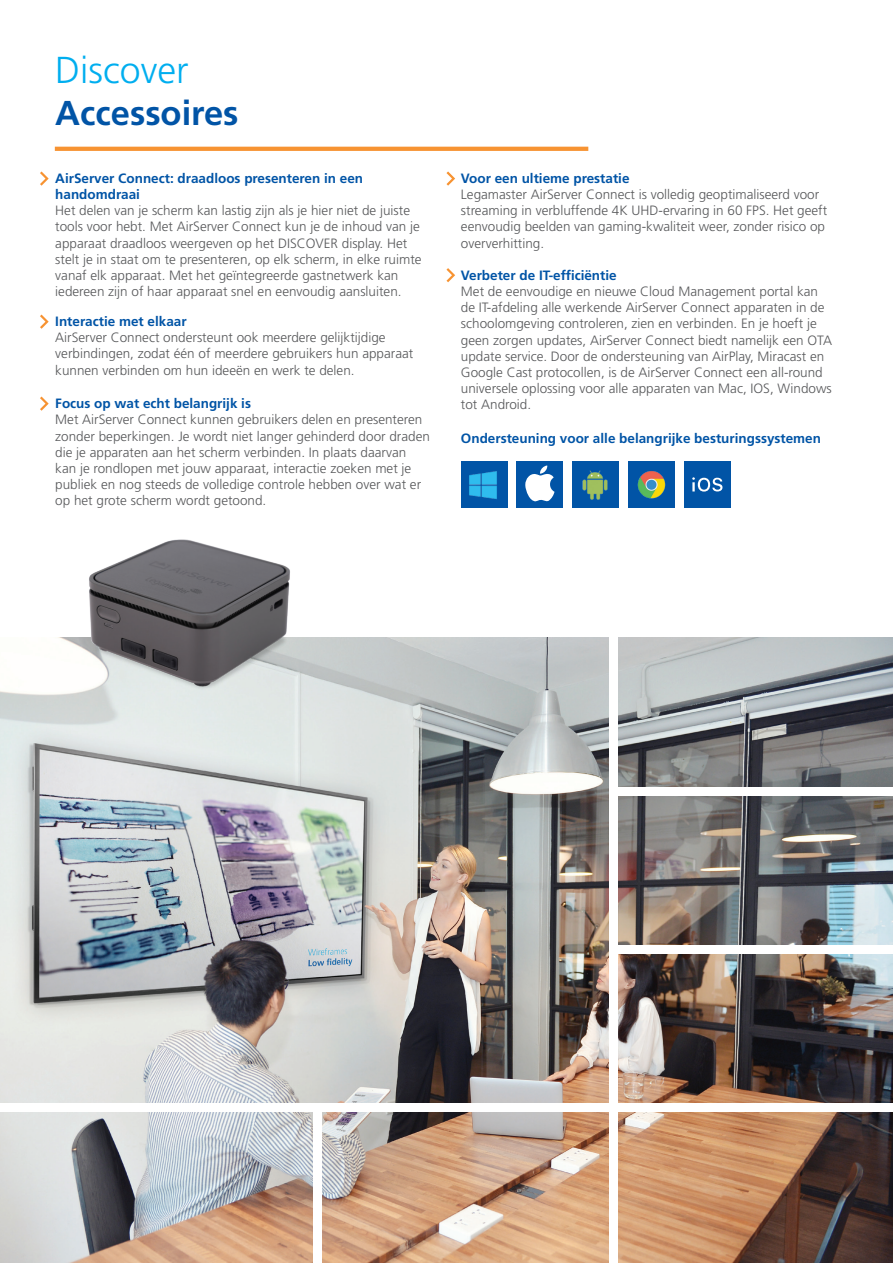
<style>
.page{position:relative;width:893px;height:1263px;background:#fff}
.page>*{position:absolute;margin:0;border:0;box-sizing:border-box;transform-origin:0 0}
.t1{font:300 37.5px "Frutiger LT Std";color:#00aeef}
.t2{font:700 34.5px "Frutiger LT Std";color:#0154a6}
.t3{font:300 13.5px/16.2px "Frutiger LT Std";color:#57585a}
.t4{font:700 13.5px/16.2px "Frutiger LT Std";color:#0154a6}
</style>
<div class="page">
<svg style="left:40px;top:171px;width:9px;height:15px"></svg>
<svg style="left:40px;top:315px;width:9px;height:14px"></svg>
<svg style="left:40px;top:396px;width:9px;height:15px"></svg>
<svg style="left:446px;top:171px;width:9px;height:15px"></svg>
<svg style="left:446px;top:268px;width:9px;height:14px"></svg>
<img style="left:0;top:638px;width:893px;height:625px">
<div style="left:609px;top:634px;width:9px;height:629px;background:#fff"></div>
<div style="left:614px;top:787px;width:279px;height:8px;background:#fff"></div>
<div style="left:614px;top:945px;width:279px;height:9px;background:#fff"></div>
<div style="left:313px;top:1108px;width:9px;height:155px;background:#fff"></div>
<div style="left:0;top:1103px;width:893px;height:9px;background:#fff"></div>
<div style="left:461px;top:462px;width:46px;height:46px;background:#0154a6"></div>
<div style="left:517px;top:461px;width:46px;height:47px;background:#0154a6"></div>
<div style="left:572px;top:461px;width:47px;height:47px;background:#0154a6"></div>
<div style="left:628px;top:462px;width:47px;height:46px;background:#0154a6"></div>
<img style="left:469px;top:471px;width:28px;height:28px">
<img style="left:582px;top:470px;width:26px;height:30px">
<svg style="left:525px;top:465px;width:29px;height:37px"></svg>
<img style="left:637px;top:471px;width:29px;height:28px">
<div style="left:684px;top:462px;width:47px;height:46px;background:#0154a6"></div>
<svg style="left:692px;top:477px;width:30px;height:15px"></svg>
<img style="left:65px;top:539px;width:248px;height:164px">
<svg style="left:55px;top:147px;width:533px;height:4px;background:#f79536"></svg>
<h1 class="t1" style="left:55px;top:49px;width:135px">Discover</h1>
<h2 class="t2" style="left:55px;top:93px;width:185px">Accessoires</h2>
<p class="t4" style="left:55px;top:170px;width:309px">AirServer Connect: draadloos presenteren in een handomdraai</p>
<p class="t3" style="left:55px;top:203px;width:368px">Het delen van je scherm kan lastig zijn als je hier niet de juiste tools voor hebt. Met AirServer Connect kun je de inhoud van je apparaat draadloos weergeven op het DISCOVER display. Het stelt je in staat om te presenteren, op elk scherm, in elke ruimte vanaf elk apparaat. Met het geïntegreerde gastnetwerk kan iedereen zijn of haar apparaat snel en eenvoudig aansluiten.</p>
<p class="t4" style="left:55px;top:313px;width:133px">Interactie met elkaar</p>
<p class="t3" style="left:55px;top:330px;width:360px">AirServer Connect ondersteunt ook meerdere gelijktijdige verbindingen, zodat één of meerdere gebruikers hun apparaat kunnen verbinden om hun ideeën en werk te delen.</p>
<p class="t4" style="left:55px;top:395px;width:197px">Focus op wat echt belangrijk is</p>
<p class="t3" style="left:55px;top:412px;width:376px">Met AirServer Connect kunnen gebruikers delen en presenteren zonder beperkingen. Je wordt niet langer gehinderd door draden die je apparaten aan het scherm verbinden. In plaats daarvan kan je rondlopen met jouw apparaat, interactie zoeken met je publiek en nog steeds de volledige controle hebben over wat er op het grote scherm wordt getoond.</p>
<p class="t4" style="left:461px;top:170px;width:170px">Voor een ultieme prestatie</p>
<p class="t3" style="left:461px;top:186px;width:368px">Legamaster AirServer Connect is volledig geoptimaliseerd voor streaming in verbluffende 4K UHD-ervaring in 60 FPS. Het geeft eenvoudig beelden van gaming-kwaliteit weer, zonder risico op oververhitting.</p>
<p class="t4" style="left:461px;top:267px;width:157px">Verbeter de IT-efficiëntie</p>
<p class="t3" style="left:461px;top:283px;width:373px">Met de eenvoudige en nieuwe Cloud Management portal kan de IT-afdeling alle werkende AirServer Connect apparaten in de schoolomgeving controleren, zien en verbinden. En je hoeft je geen zorgen updates, AirServer Connect biedt namelijk een OTA update service. Door de ondersteuning van AirPlay, Miracast en Google Cast protocollen, is de AirServer Connect een all-round universele oplossing voor alle apparaten van Mac, IOS, Windows tot Android.</p>
<p class="t4" style="left:461px;top:430px;width:362px">Ondersteuning voor alle belangrijke besturingssystemen</p>
</div>
